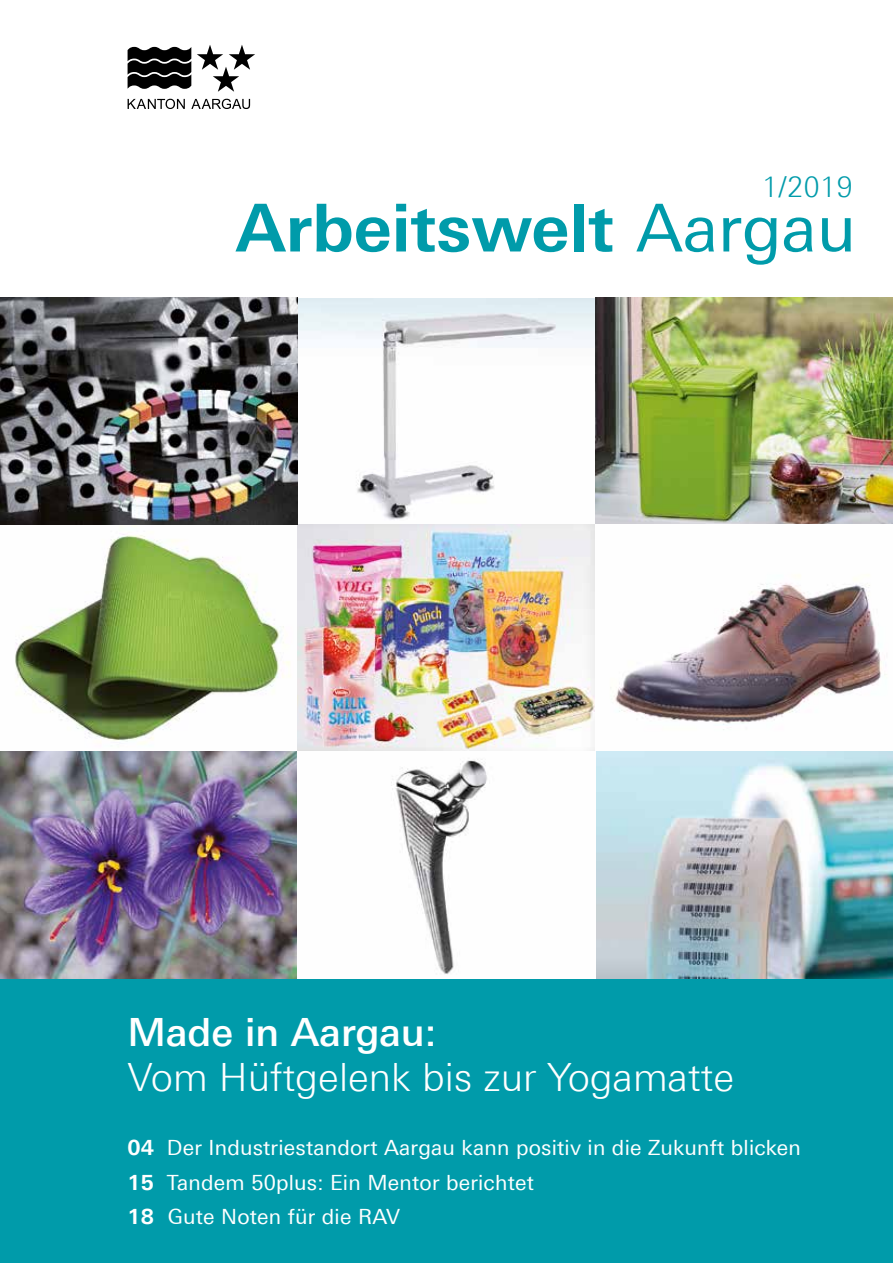
<style>
.page{position:relative;width:893px;height:1263px;background:#fff}
.page>*{position:absolute;margin:0;border:0;box-sizing:border-box;transform-origin:0 0}
.t1{font:700 66px "Linotype Univers 630";color:#009baa}
.t2{font:300 39px "Linotype Univers 330";color:#fff}
.t3{font:500 39px "Linotype Univers 530";color:#fff}
.t4{font:300 28.35px "Linotype Univers 330";color:#009baa}
.t5{font:21px/34.5px "Linotype Univers 430";letter-spacing:.01em;color:#fff}
.s1{font-family:"Linotype Univers 430";font-weight:400}
.s2{font-family:"Linotype Univers 630";font-weight:700}
</style>
<div class="page">
<svg style="left:197px;top:45px;width:58px;height:47px"></svg>
<svg style="left:128px;top:99px;width:57px;height:10px"></svg>
<svg style="left:191px;top:99px;width:59px;height:10px"></svg>
<svg style="left:128px;top:47px;width:63px;height:42px;background:#2b2b2b"></svg>
<div style="left:0;top:978px;width:893px;height:285px;background:#009baa"></div>
<img style="left:0;top:298px;width:893px;height:680px">
<h3 class="t4" style="left:762px;top:170px;width:92px">1/2019</h3>
<h1 class="t1" style="left:236px;top:188px;width:622px">Arbeitswelt <span class="s1">Aargau</span></h1>
<h2 class="t3" style="left:128px;top:1009px;width:310px">Made in Aargau:</h2>
<h2 class="t2" style="left:128px;top:1054px;width:608px">Vom Hüftgelenk bis zur Yogamatte</h2>
<p class="t5" style="left:128px;top:1130px;width:675px"><span class="s2">04</span> Der Industriestandort Aargau kann positiv in die Zukunft blicken<br><span class="s2">15</span> Tandem 50plus: Ein Mentor berichtet<br><span class="s2">18</span> Gute Noten für die RAV</p>
</div>
